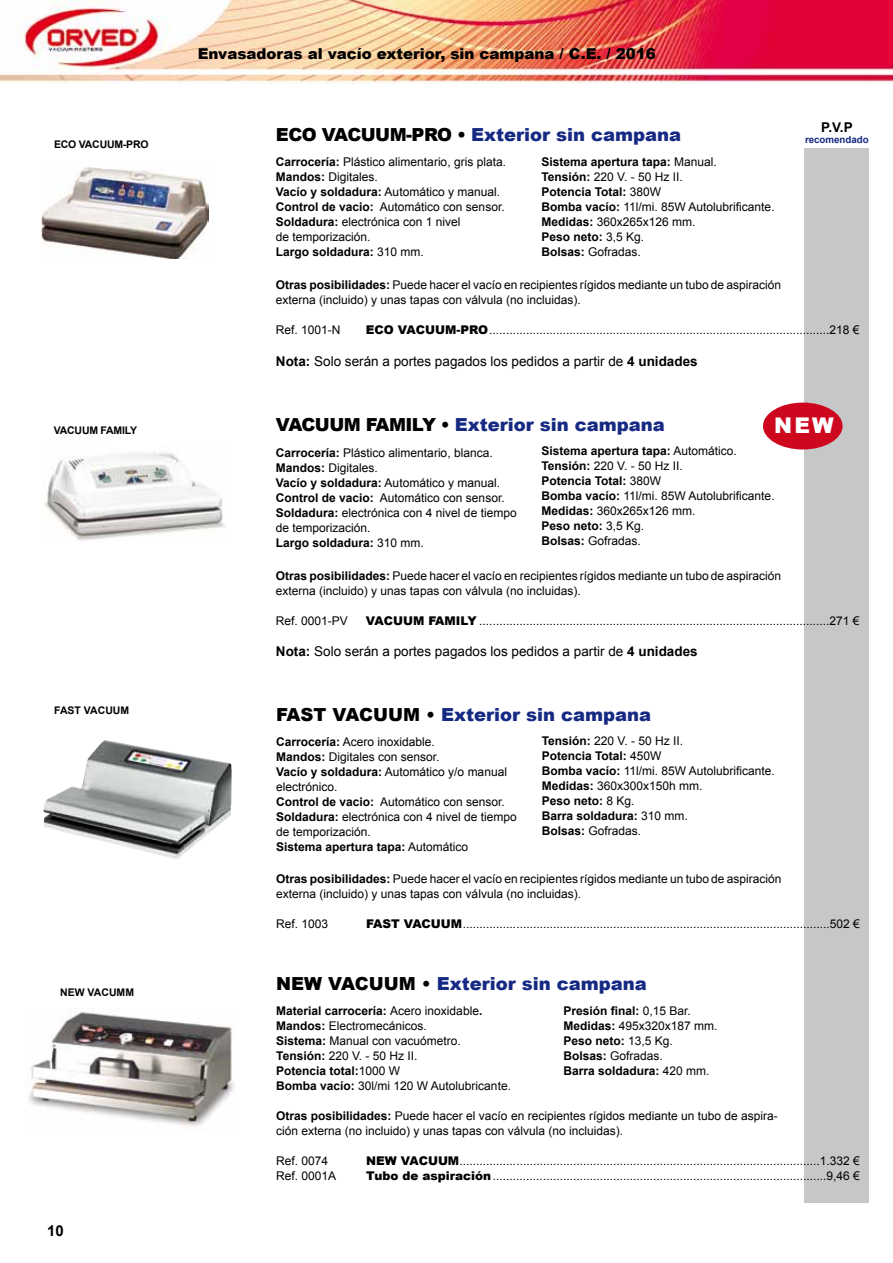
<style>
.page{position:relative;width:893px;height:1263px;background:#fff}
.page>*{position:absolute;margin:0;border:0;box-sizing:border-box;transform-origin:0 0}
.t1{font:900 21.6px "Arial";color:#fff}
.t2{font:900 18px "Arial";color:#162983}
.t3{font:900 15px "Arial";color:#000}
.t4{font:700 15px "Arial";color:#000}
.t5{font:13.5px "Arial";color:#000}
.t6{font:700 13.5px "Arial";color:#000}
.t7{font:12px/15px "Arial";color:#000}
.t8{font:700 12px/15px "Arial";color:#000}
.t9{font:700 10.5px "Arial";letter-spacing:-.02em;color:#000}
.t10{font:700 10.5px "Arial";color:#000}
.t11{font:700 9.75px "Arial";color:#162983}
.s1{color:#000}
.s2{font-weight:700}
.s3{font-weight:900}
.s4{font-weight:400}
</style>
<div class="page">
<div style="left:804px;top:148px;width:65px;height:1055px;background:#c6c7c8"></div>
<img style="left:0;top:0;width:893px;height:83px">
<img style="left:43px;top:740px;width:189px;height:119px">
<img style="left:28px;top:1012px;width:206px;height:115px">
<div style="left:763px;top:403px;width:80px;height:46px;background:#cd071e;border-radius:50%"></div>
<img style="left:43px;top:452px;width:182px;height:89px">
<img style="left:41px;top:167px;width:168px;height:91px">
<p class="t9" style="left:54px;top:137px;width:96px">ECO VACUUM-PRO</p>
<p class="t9" style="left:54px;top:423px;width:85px">VACUUM FAMILY</p>
<p class="t10" style="left:54px;top:703px;width:77px">FAST VACUUM</p>
<p class="t10" style="left:60px;top:985px;width:75px">NEW VACUMM</p>
<p class="t4" style="left:47px;top:1221px;width:18px">10</p>
<p class="t3" style="left:198px;top:43px;width:459px">Envasadoras al vacío exterior, sin campana / C.E. / 2016</p>
<h2 class="t2" style="left:276px;top:121px;width:407px"><span class="s1">ECO VACUUM-PRO •</span> Exterior sin campana</h2>
<p class="t7" style="left:276px;top:155px;width:232px"><span class="s2">Carrocería:</span> Plástico alimentario, gris plata.<br><span class="s2">Mandos:</span> Digitales.<br><span class="s2">Vacío y soldadura:</span> Automático y manual.<br><span class="s2">Control de vacio:</span> Automático con sensor.<br><span class="s2">Soldadura:</span> electrónica con 1 nivel<br>de temporización.<br><span class="s2">Largo soldadura:</span> 310 mm.</p>
<p class="t7" style="left:541px;top:155px;width:235px"><span class="s2">Sistema apertura tapa:</span> Manual.<br><span class="s2">Tensión:</span> 220 V. - 50 Hz II.<br><span class="s2">Potencia Total:</span> 380W<br><span class="s2">Bomba vacío:</span> 11l/mi. 85W Autolubrificante.<br><span class="s2">Medidas:</span> 360x265x126 mm.<br><span class="s2">Peso neto:</span> 3,5 Kg.<br><span class="s2">Bolsas:</span> Gofradas.</p>
<p class="t6" style="left:821px;top:118px;width:33px">P.V.P</p>
<p class="t11" style="left:805px;top:134px;width:65px">recomendado</p>
<p class="t7" style="left:276px;top:278px;width:507px"><span class="s2">Otras posibilidades:</span> Puede hacer el vacío en recipientes rígidos mediante un tubo de aspiración externa (incluido) y unas tapas con válvula (no incluidas).</p>
<p class="t7" style="left:276px;top:323px;width:66px">Ref. 1001-N</p>
<p class="t7" style="left:366px;top:323px;width:495px"><span class="s3">ECO VACUUM-PRO</span>......................................................................................................218 €</p>
<p class="t5" style="left:276px;top:352px;width:423px"><span class="s2">Nota:</span> Solo serán a portes pagados los pedidos a partir de <span class="s2">4 unidades</span></p>
<h2 class="t2" style="left:276px;top:411px;width:390px"><span class="s1">VACUUM FAMILY •</span> Exterior sin campana</h2>
<h1 class="t1" style="left:774px;top:410px;width:61px">NEW</h1>
<p class="t7" style="left:541px;top:444px;width:235px"><span class="s2">Sistema apertura tapa:</span> Automático.<br><span class="s2">Tensión:</span> 220 V. - 50 Hz II.<br><span class="s2">Potencia Total:</span> 380W<br><span class="s2">Bomba vacío:</span> 11l/mi. 85W Autolubrificante.<br><span class="s2">Medidas:</span> 360x265x126 mm.<br><span class="s2">Peso neto:</span> 3,5 Kg.<br><span class="s2">Bolsas:</span> Gofradas.</p>
<p class="t7" style="left:276px;top:445px;width:242px"><span class="s2">Carrocería:</span> Plástico alimentario, blanca.<br><span class="s2">Mandos:</span> Digitales.<br><span class="s2">Vacío y soldadura:</span> Automático y manual.<br><span class="s2">Control de vacio:</span> Automático con sensor.<br><span class="s2">Soldadura:</span> electrónica con 4 nivel de tiempo de temporización.<br><span class="s2">Largo soldadura:</span> 310 mm.</p>
<p class="t7" style="left:276px;top:568px;width:507px"><span class="s2">Otras posibilidades:</span> Puede hacer el vacío en recipientes rígidos mediante un tubo de aspiración externa (incluido) y unas tapas con válvula (no incluidas).</p>
<p class="t7" style="left:276px;top:613px;width:74px">Ref. 0001-PV</p>
<p class="t7" style="left:366px;top:613px;width:495px"><span class="s3">VACUUM FAMILY</span> .........................................................................................................271 €</p>
<p class="t5" style="left:276px;top:643px;width:423px"><span class="s2">Nota:</span> Solo serán a portes pagados los pedidos a partir de <span class="s2">4 unidades</span></p>
<h2 class="t2" style="left:276px;top:701px;width:376px"><span class="s1">FAST VACUUM •</span> Exterior sin campana</h2>
<p class="t7" style="left:276px;top:735px;width:242px"><span class="s2">Carrocería:</span> Acero inoxidable.<br><span class="s2">Mandos:</span> Digitales con sensor.<br><span class="s2">Vacío y soldadura:</span> Automático y/o manual electrónico.<br><span class="s2">Control de vacio:</span> Automático con sensor.<br><span class="s2">Soldadura:</span> electrónica con 4 nivel de tiempo de temporización.<br><span class="s2">Sistema apertura tapa:</span> Automático</p>
<p class="t7" style="left:542px;top:733px;width:235px"><span class="s2">Tensión:</span> 220 V. - 50 Hz II.<br><span class="s2">Potencia Total:</span> 450W<br><span class="s2">Bomba vacío:</span> 11l/mi. 85W Autolubrificante.<br><span class="s2">Medidas:</span> 360x300x150h mm.<br><span class="s2">Peso neto:</span> 8 Kg.<br><span class="s2">Barra soldadura:</span> 310 mm.<br><span class="s2">Bolsas:</span> Gofradas.</p>
<p class="t7" style="left:276px;top:871px;width:507px"><span class="s2">Otras posibilidades:</span> Puede hacer el vacío en recipientes rígidos mediante un tubo de aspiración externa (incluido) y unas tapas con válvula (no incluidas).</p>
<p class="t7" style="left:276px;top:916px;width:54px">Ref. 1003</p>
<p class="t7" style="left:366px;top:916px;width:495px"><span class="s3">FAST VACUUM</span>..............................................................................................................502 €</p>
<h2 class="t2" style="left:276px;top:971px;width:372px"><span class="s1">NEW VACUUM •</span> Exterior sin campana</h2>
<p class="t7" style="left:276px;top:1003px;width:236px"><span class="s2">Material carrocería:</span> Acero inoxidable<span class="s2">.<br>Mandos:</span> Electromecánicos.<br><span class="s2">Sistema:</span> Manual con vacuómetro.<br><span class="s2">Tensión:</span> 220 V. - 50 Hz II.<br><span class="s2">Potencia total:</span>1000 W<br><span class="s2">Bomba vacío:</span> 30l/mi 120 W Autolubricante.</p>
<p class="t8" style="left:564px;top:1003px;width:156px">Presión final: <span class="s4">0,15 Bar.<br></span>Medidas: <span class="s4">495x320x187 mm.<br></span>Peso neto: <span class="s4">13,5 Kg.<br></span>Bolsas: <span class="s4">Gofradas.<br></span>Barra soldadura: <span class="s4">420 mm.</span></p>
<p class="t7" style="left:276px;top:1109px;width:503px"><span class="s2">Otras posibilidades:</span> Puede hacer el vacío en recipientes rígidos mediante un tubo de aspira&shy;ción externa (no incluido) y unas tapas con válvula (no incluidas).</p>
<p class="t7" style="left:276px;top:1154px;width:54px">Ref. 0074</p>
<p class="t7" style="left:366px;top:1154px;width:495px"><span class="s3">NEW VACUUM</span>............................................................................................................1.332 €</p>
<p class="t7" style="left:276px;top:1169px;width:62px">Ref. 0001A</p>
<p class="t7" style="left:366px;top:1169px;width:495px"><span class="s3">Tubo de aspiración</span>....................................................................................................9,46 €</p>
</div>
